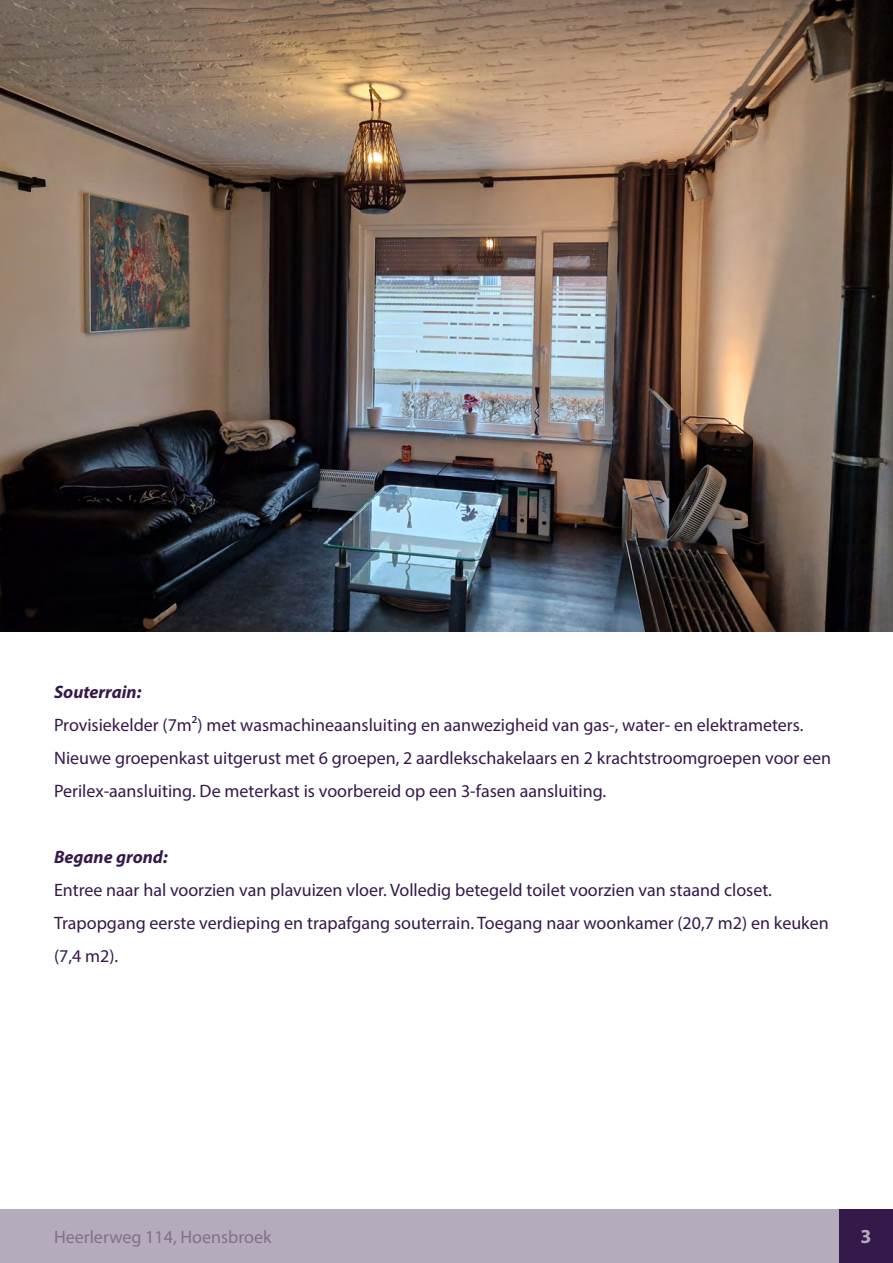
<style>
.page{position:relative;width:893px;height:1263px;background:#fff}
.page>*{position:absolute;margin:0;border:0;box-sizing:border-box;transform-origin:0 0}
.t1{font:700 19.95px "Myriad Pro";color:#b4abbc}
.t2{font:18px/33px "Myriad Pro";color:#36194b}
.t3{font:18px "Myriad Pro";color:#82708c}
.t4{font:italic 700 18px "Myriad Pro";color:#36194b}
</style>
<div class="page">
<div style="left:839px;top:1209px;width:54px;height:54px;background:#36194b"></div>
<div style="left:0;top:1209px;width:839px;height:54px;background:#b4abbc"></div>
<img style="left:0;top:0;width:893px;height:631px">
<p class="t4" style="left:54px;top:680px;width:89px">Souterrain:</p>
<p class="t2" style="left:54px;top:708px;width:779px">Provisiekelder (7m²) met wasmachineaansluiting en aanwezigheid van gas-, water- en elektrameters.<br>Nieuwe groepenkast uitgerust met 6 groepen, 2 aardlekschakelaars en 2 krachtstroomgroepen voor een<br>Perilex-aansluiting. De meterkast is voorbereid op een 3-fasen aansluiting.</p>
<p class="t4" style="left:54px;top:845px;width:115px">Begane grond:</p>
<p class="t2" style="left:54px;top:873px;width:776px">Entree naar hal voorzien van plavuizen vloer. Volledig betegeld toilet voorzien van staand closet.<br>Trapopgang eerste verdieping en trapafgang souterrain. Toegang naar woonkamer (20,7 m2) en keuken (7,4 m2).</p>
<p class="t3" style="left:54px;top:1225px;width:219px">Heerlerweg 114, Hoensbroek</p>
<p class="t1" style="left:860px;top:1224px;width:13px">3</p>
</div>
